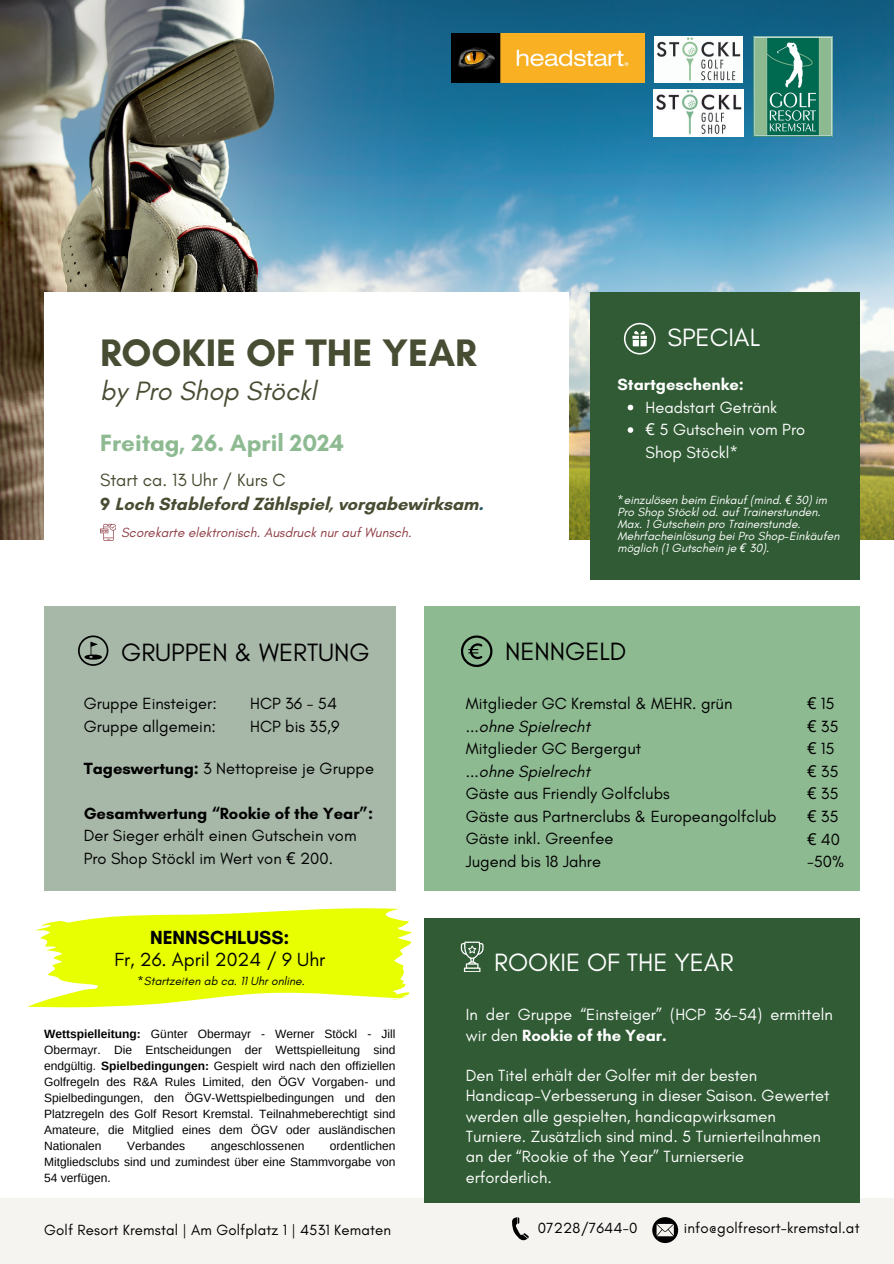
<style>
.page{position:relative;width:894px;height:1264px;background:#fff}
.page>*{position:absolute;margin:0;border:0;box-sizing:border-box;transform-origin:0 0}
.t1{font:700 39px "Glacial Indifference";color:#474d32}
.t2{font:italic 27px "Glacial Indifference";color:#474d32}
.t3{font:25.5px "Glacial Indifference";color:#000}
.t4{font:25.5px "Glacial Indifference";color:#fff}
.t5{font:700 24px "Glacial Indifference";color:#8eba92}
.t6{font:19.35px "Glacial Indifference";color:#000}
.t7{font:700 19.35px "Glacial Indifference";color:#000}
.t8{font:700 18px "Glacial Indifference";color:#474d32}
.t9{font:18px "Glacial Indifference";color:#474d32}
.t10{font:16.5px/22.5px "Glacial Indifference";color:#000}
.t11{font:16.5px/20.2px "Glacial Indifference";color:#fff}
.t12{font:700 16.5px "Glacial Indifference";color:#000}
.t13{font:700 16.5px "Glacial Indifference";color:#fff}
.t14{font:15px "Glacial Indifference";letter-spacing:.01em;color:#000}
.t15{font:italic 13.5px "Glacial Indifference";color:#8d3c43}
.t16{font:12px/16px "Arimo";color:#000;text-align:justify}
.t17{font:italic 12px/12px "Glacial Indifference";color:#fff}
.t18{font:italic 12px "Glacial Indifference";color:#000}
.s1{color:#255564}
.s2{font-family:"Noto Sans"}
.s3{font-weight:700}
.s4{font-style:italic}
</style>
<div class="page">
<div style="left:0;top:1198px;width:893px;height:65px;background:#f6f4f1"></div>
<svg style="left:512px;top:1217px;width:16px;height:23px"></svg>
<img style="left:0;top:0;width:893px;height:539px">
<div style="left:590px;top:292px;width:269px;height:287px;background:#305b34"></div>
<div style="left:44px;top:292px;width:524px;height:288px;background:#fff"></div>
<div style="left:424px;top:606px;width:435px;height:285px;background:#8eba92"></div>
<svg style="left:461px;top:635px;width:31px;height:32px"></svg>
<img style="left:752px;top:37px;width:80px;height:100px">
<div style="left:44px;top:606px;width:351px;height:285px;background:#a7b8a8"></div>
<svg style="left:78px;top:635px;width:30px;height:31px"></svg>
<svg style="left:623px;top:323px;width:32px;height:31px"></svg>
<svg style="left:27px;top:908px;width:385px;height:99px"></svg>
<svg style="left:652px;top:1217px;width:26px;height:25px"></svg>
<div style="left:424px;top:918px;width:435px;height:284px;background:#305b34"></div>
<img style="left:654px;top:36px;width:88px;height:46px">
<svg style="left:100px;top:524px;width:16px;height:17px"></svg>
<img style="left:653px;top:89px;width:90px;height:47px">
<svg style="left:460px;top:941px;width:23px;height:30px"></svg>
<img style="left:451px;top:34px;width:193px;height:48px">
<svg style="left:627px;top:405px;width:6px;height:5px"></svg>
<svg style="left:627px;top:427px;width:6px;height:6px"></svg>
<p class="t1" style="left:100px;top:329px;width:378px">ROOKIE OF THE YEAR</p>
<h3 class="t2" style="left:100px;top:374px;width:218px">by Pro Shop Stöckl</h3>
<p class="t5" style="left:100px;top:428px;width:245px">Freitag, 26. April 2024</p>
<p class="t9" style="left:100px;top:469px;width:187px">Start ca. 13 Uhr / Kurs C</p>
<p class="t8" style="left:100px;top:493px;width:385px">9 Loch Stableford Zählspiel, vorgabewirksam<span class="s1">.</span></p>
<p class="t15" style="left:121px;top:524px;width:292px">Scorekarte elektronisch. Ausdruck nur auf Wunsch.</p>
<h4 class="t4" style="left:667px;top:322px;width:94px">SPECIAL</h4>
<p class="t13" style="left:617px;top:374px;width:128px">Startgeschenke:</p>
<p class="t11" style="left:645px;top:396px;width:133px">Headstart Getränk</p>
<p class="t11" style="left:645px;top:418px;width:161px;line-height:22.5px"><span class="s2">€</span> 5 Gutschein vom Pro<br>Shop Stöckl*</p>
<h6 class="t17" style="left:617px;top:493px;width:223px">*einzulösen beim Einkauf (mind. <span class="s2">€</span> 30) im Pro Shop Stöckl od. auf Trainerstunden.<br>Max. 1 Gutschein pro Trainerstunde.<br>Mehrfacheinlösung bei Pro Shop-Einkäufen möglich (1 Gutschein je <span class="s2">€</span> 30).</h6>
<p class="t3" style="left:121px;top:636px;width:250px">GRUPPEN &amp; WERTUNG</p>
<p class="t3" style="left:505px;top:635px;width:123px">NENNGELD</p>
<h6 class="t10" style="left:84px;top:692px;width:134px">Gruppe Einsteiger:</h6>
<p class="t10" style="left:84px;top:714px;width:134px">Gruppe allgemein:</p>
<p class="t10" style="left:250px;top:692px;width:88px">HCP 36 - 54</p>
<h4 class="t10" style="left:250px;top:714px;width:91px">HCP bis 35,9</h4>
<p class="t10" style="left:84px;top:756px;width:292px"><span class="s3">Tageswertung:</span> 3 Nettopreise je Gruppe</p>
<p class="t12" style="left:84px;top:802px;width:291px">Gesamtwertung “Rookie of the Year”:</p>
<p class="t10" style="left:84px;top:824px;width:274px">Der Sieger erhält einen Gutschein vom<br>Pro Shop Stöckl im Wert von <span class="s2">€</span> 200.</p>
<h6 class="t7" style="left:150px;top:925px;width:141px">NENNSCHLUSS:</h6>
<h6 class="t6" style="left:114px;top:947px;width:212px">Fr, 26. April 2024 / 9 Uhr</h6>
<p class="t18" style="left:137px;top:973px;width:169px">*Startzeiten ab ca. 11 Uhr online.</p>
<p class="t16" style="left:44px;top:1025px;width:352px"><span class="s3">Wettspielleitung:</span> Günter Obermayr - Werner Stöckl - Jill Obermayr. Die Entscheidungen der Wettspielleitung sind endgültig. <span class="s3">Spielbedingungen:</span> Gespielt wird nach den offiziellen Golfregeln des R&amp;A Rules Limited, den ÖGV Vorgaben- und Spielbedingungen, den ÖGV-Wettspielbedingungen und den Platzregeln des Golf Resort Kremstal. Teilnahmeberechtigt sind Amateure, die Mitglied eines dem ÖGV oder ausländischen Nationalen</p>
<p class="t16" style="left:44px;top:1137px;width:352px;text-indent:286px">ordentlichen Mitgliedsclubs sind und zumindest über eine Stammvorgabe von 54 verfügen.</p>
<p class="t16" style="left:127px;top:1137px;width:60px">Verbandes</p>
<p class="t16" style="left:211px;top:1137px;width:95px">angeschlossenen</p>
<p class="t14" style="left:44px;top:1220px;width:348px">Golf Resort Kremstal | Am Golfplatz 1 | 4531 Kematen</p>
<h5 class="t10" style="left:465px;top:692px;width:312px">Mitglieder GC Kremstal &amp; MEHR. grün <span class="s4">...ohne Spielrecht<br></span>Mitglieder GC Bergergut<br><span class="s4">...ohne Spielrecht<br></span>Gäste aus Friendly Golfclubs<br>Gäste aus Partnerclubs &amp; Europeangolfclub<br>Gäste inkl. Greenfee<br>Jugend bis 18 Jahre</h5>
<p class="t10" style="left:806px;top:692px;width:39px"><span class="s2">€</span> 15 <span class="s2">€</span> 35 <span class="s2">€</span> 15 <span class="s2">€</span> 35 <span class="s2">€</span> 35 <span class="s2">€</span> 35 <span class="s2">€</span> 40 -50%</p>
<h6 class="t4" style="left:494px;top:946px;width:241px">ROOKIE OF THE YEAR</h6>
<p class="t11" style="left:465px;top:1004px;width:368px">In der Gruppe “Einsteiger” (HCP 36-54) ermitteln wir den <span class="s3">Rookie of the Year.</span></p>
<p class="t11" style="left:465px;top:1065px;width:365px">Den Titel erhält der Golfer mit der besten Handicap-Verbesserung in dieser Saison. Gewertet werden alle gespielten, handicapwirksamen Turniere. Zusätzlich sind mind. 5 Turnierteilnahmen an der “Rookie of the Year” Turnierserie erforderlich.</p>
<h6 class="t14" style="left:537px;top:1218px;width:101px">07228/7644-0</h6>
<h6 class="t14" style="left:683px;top:1218px;width:177px">info@golfresort-kremstal.at</h6>
</div>
